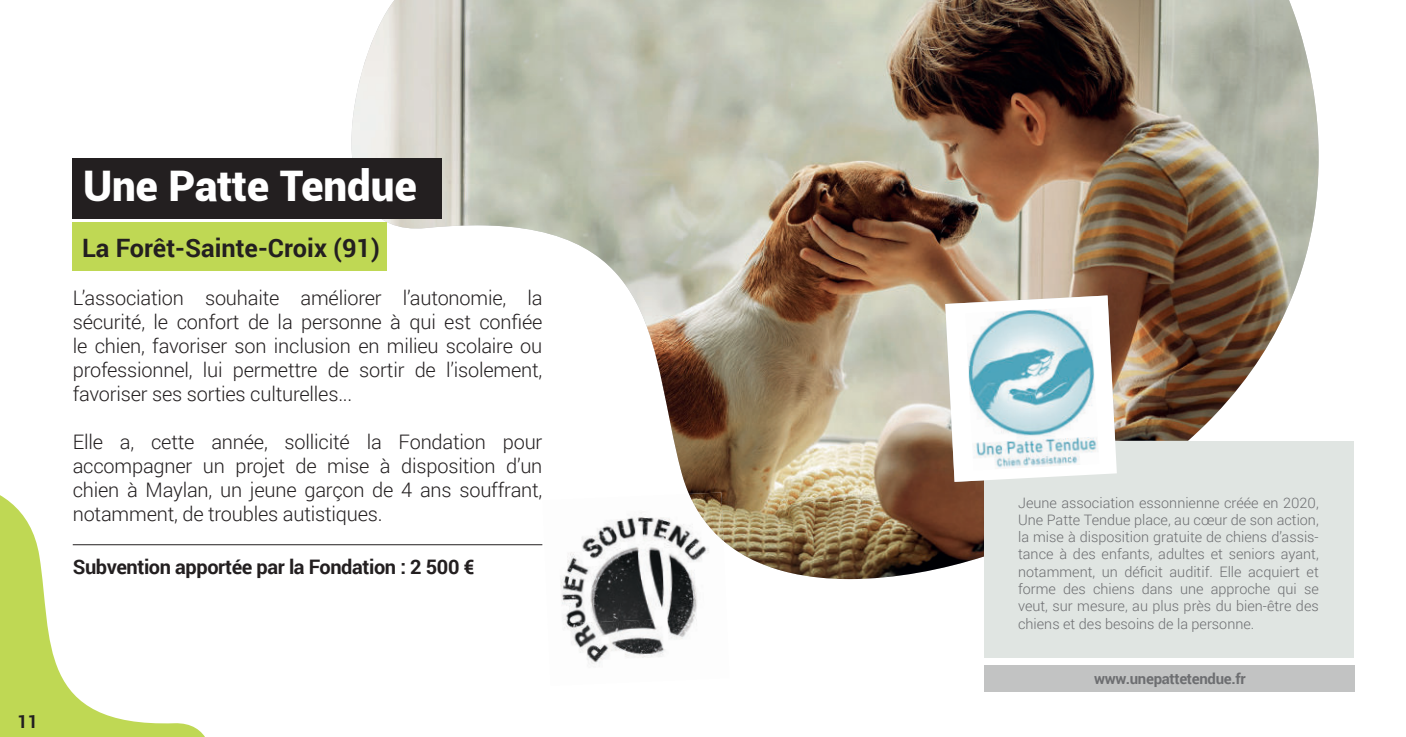
<style>
.page{position:relative;width:1406px;height:737px;background:#fff}
.page>*{position:absolute;margin:0;border:0;box-sizing:border-box;transform-origin:0 0}
.t1{font:900 42.2px "Roboto";color:#fff}
.t2{font:700 25.4px "Roboto";color:#231f20}
.t3{font:300 20px/24px "Roboto";letter-spacing:-.01em;color:#231f20;text-align:justify}
.t4{font:700 20px "Roboto";letter-spacing:-.02em;color:#231f20}
.t5{font:700 18px "Roboto";color:#231f20}
.t6{font:700 15px "Roboto";letter-spacing:-.02em;color:#6d6e71}
.t7{font:300 14.4px/17.2px "Roboto";color:#6d6e71;text-align:justify}
</style>
<div class="page">
<svg style="left:0;top:495px;width:243px;height:242px"></svg>
<img style="left:309px;top:0;width:1010px;height:621px">
<img style="left:315px;top:0;width:468px;height:571px">
<div style="left:72px;top:158px;width:370px;height:61px;background:#231f20"></div>
<div style="left:72px;top:223px;width:315px;height:48px;background:#bfd854"></div>
<div style="left:985px;top:441px;width:369px;height:217px;background:#e0e5e2"></div>
<div style="left:985px;top:665px;width:370px;height:27px;background:#c2c3c3"></div>
<hr style="left:73px;top:544px;width:469px;height:1px;background:#231f20">
<img style="left:542px;top:495px;width:120px;height:126px">
<img style="left:662px;top:494px;width:68px;height:145px">
<img style="left:548px;top:619px;width:122px;height:45px">
<img style="left:689px;top:492px;width:35px;height:49px">
<div style="left:0;top:702px;width:56px;height:35px;background:#bfd854"></div>
<svg style="left:945px;top:295px;width:172px;height:187px"></svg>
<img style="left:965px;top:307px;width:134px;height:163px">
<h1 class="t1" style="left:83px;top:169px;width:335px">Une Patte Tendue</h1>
<p class="t2" style="left:82px;top:237px;width:299px">La Forêt-Sainte-Croix (91)</p>
<p class="t3" style="left:73px;top:288px;width:471px">L’association souhaite améliorer l’autonomie, la sécurité, le confort de la personne à qui est confiée le chien, favoriser son inclusion en milieu scolaire ou professionnel, lui permettre de sortir de l’isolement, favoriser ses sorties culturelles...</p>
<p class="t3" style="left:73px;top:429px;width:471px">Elle a, cette année, sollicité la Fondation pour accompagner un projet de mise à disposition d’un chien à Maylan, un jeune garçon de 4 ans souffrant, notamment, de troubles autistiques.</p>
<p class="t4" style="left:73px;top:558px;width:403px">Subvention apportée par la Fondation : 2 500 €</p>
<p class="t5" style="left:18px;top:714px;width:22px">11</p>
<p class="t7" style="left:1018px;top:495px;width:302px">Jeune association essonnienne créée en 2020, Une Patte Tendue place, au cœur de son action, la mise à disposition gratuite de chiens d’assis&shy;tance à des enfants, adultes et seniors ayant, notamment, un déficit auditif. Elle acquiert et forme des chiens dans une approche qui se veut, sur mesure, au plus près du bien-être des chiens et des besoins de la personne.</p>
<p class="t6" style="left:1094px;top:672px;width:153px">www.unepattetendue.fr</p>
</div>
